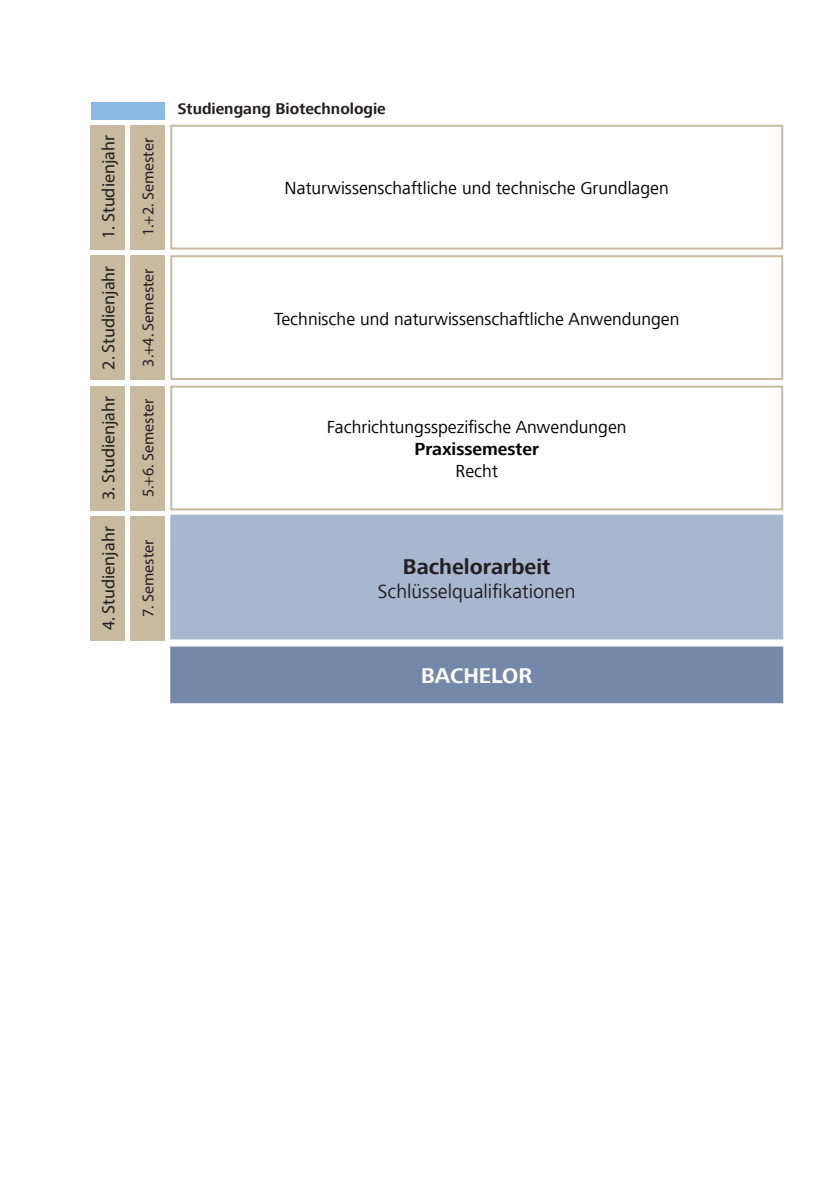
<style>
.page{position:relative;width:840px;height:1191px;background:#fff}
.page>*{position:absolute;margin:0;border:0;box-sizing:border-box;transform-origin:0 0}
.t1{font:700 22px "HAW Frutiger Next";color:#231f20}
.t2{font:700 22px "HAW Frutiger Next";color:#fff}
.t3{font:20px "HAW Frutiger Next";color:#231f20}
.t4{font:18px "HAW Frutiger Next";color:#000}
.t5{font:18px "Myriad Pro";color:#231f20}
.t6{font:700 18px "HAW Frutiger Next";color:#000}
.t7{font:16px "Myriad Pro";color:#231f20}
.t8{font:700 16px "HAW Frutiger Next";color:#231f20}
</style>
<div class="page">
<div style="left:91px;top:102px;width:73px;height:17px;background:#89bae4"></div>
<div style="left:130px;top:125px;width:34px;height:124px;background:#c8ba9e"></div>
<div style="left:130px;top:255px;width:34px;height:125px;background:#c8ba9e"></div>
<div style="left:130px;top:386px;width:34px;height:124px;background:#c8ba9e"></div>
<div style="left:130px;top:516px;width:34px;height:125px;background:#c8ba9e"></div>
<div style="left:91px;top:125px;width:34px;height:124px;background:#c8ba9e"></div>
<div style="left:91px;top:386px;width:34px;height:124px;background:#c8ba9e"></div>
<div style="left:91px;top:516px;width:34px;height:125px;background:#c8ba9e"></div>
<div style="left:91px;top:255px;width:34px;height:125px;background:#c8ba9e"></div>
<div style="left:170px;top:125px;width:612px;height:124px;border:2px solid #c8ba9e"></div>
<div style="left:170px;top:386px;width:612px;height:124px;border:2px solid #c8ba9e"></div>
<div style="left:171px;top:647px;width:610px;height:55px;background:#7488a9"></div>
<div style="left:170px;top:646px;width:612px;height:57px;border:2px solid #7488a9"></div>
<div style="left:171px;top:515px;width:610px;height:123px;background:#a7b7d0"></div>
<div style="left:170px;top:514px;width:612px;height:125px;border:2px solid #a7b7d0"></div>
<div style="left:170px;top:255px;width:612px;height:125px;border:2px solid #c8ba9e"></div>
<p class="t5" style="left:97px;top:239px;width:105px;rotate:-90deg">1. Studienjahr</p>
<p class="t5" style="left:97px;top:369px;width:105px;rotate:-90deg">2. Studienjahr</p>
<p class="t5" style="left:97px;top:500px;width:105px;rotate:-90deg">3. Studienjahr</p>
<p class="t5" style="left:97px;top:630px;width:105px;rotate:-90deg">4. Studienjahr</p>
<p class="t7" style="left:138px;top:236px;width:100px;rotate:-90deg">1.+2. Semester</p>
<p class="t7" style="left:138px;top:367px;width:100px;rotate:-90deg">3.+4. Semester</p>
<p class="t7" style="left:138px;top:497px;width:100px;rotate:-90deg">5.+6. Semester</p>
<p class="t7" style="left:138px;top:617px;width:79px;rotate:-90deg">7. Semester</p>
<p class="t8" style="left:178px;top:100px;width:209px">Studiengang Biotechnologie</p>
<p class="t4" style="left:284px;top:178px;width:385px">Naturwissenschaftliche und technische Grundlagen</p>
<p class="t4" style="left:274px;top:309px;width:406px">Technische und naturwissenschaftliche Anwendungen</p>
<p class="t4" style="left:327px;top:417px;width:301px">Fachrichtungsspezifische Anwendungen</p>
<p class="t6" style="left:414px;top:439px;width:126px">Praxissemester</p>
<p class="t4" style="left:455px;top:461px;width:44px">Recht</p>
<p class="t1" style="left:402px;top:554px;width:149px">Bachelorarbeit</p>
<p class="t3" style="left:377px;top:580px;width:199px">Schlüsselqualifikationen</p>
<p class="t2" style="left:421px;top:664px;width:113px">BACHELOR</p>
</div>
